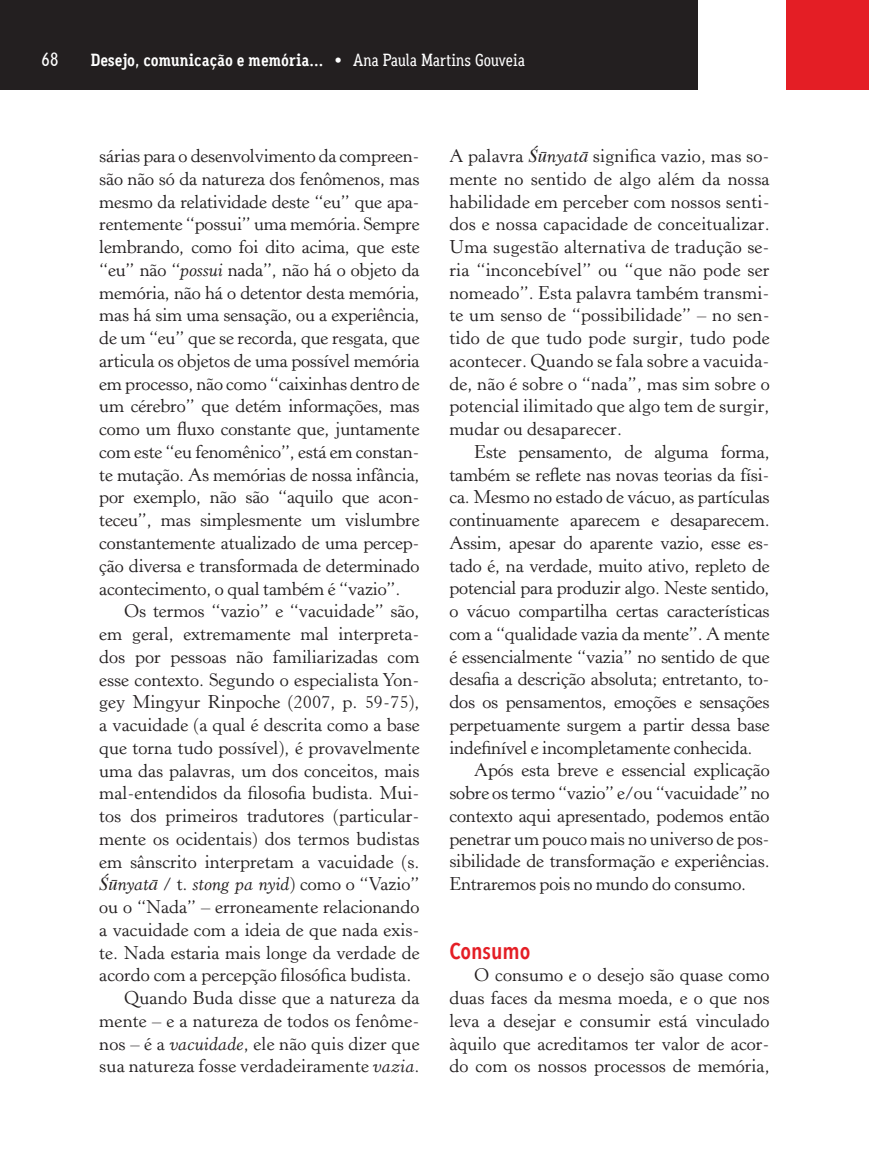
<style>
.page{position:relative;width:869px;height:1166px;background:#fff}
.page>*{position:absolute;margin:0;border:0;box-sizing:border-box;transform-origin:0 0}
.t1{font:600 22.75px "Avenir Next Condensed";color:#e41e25}
.t2{font:500 19.25px "Aaux Office";color:#fff}
.t3{font:18.38px/22.8px "Horley Old Style";letter-spacing:-.01em;color:#231f20;text-align:justify}
.t4{font:18.38px "Horley Old Style";letter-spacing:.01em;color:#231f20}
.t5{font:700 17.5px "Aaux Office";color:#fff}
.s1{font-weight:500}
.s2{font-style:italic}
.s3{font-family:"Times";font-style:italic}
</style>
<div class="page">
<div style="left:785px;top:0;width:83px;height:90px;background:#e41e25"></div>
<div style="left:0;top:0;width:697px;height:89px;background:#231f20"></div>
<p class="t2" style="left:42px;top:48px;width:19px">68</p>
<p class="t5" style="left:91px;top:49px;width:436px">Desejo, comunicação e memória... <span class="s1">• Ana Paula Martins Gouveia</span></p>
<p class="t3" style="left:99px;top:145px;width:321px">sárias para o desenvolvimento da compreen&shy;são não só da natureza dos fenômenos, mas mesmo da relatividade deste “eu” que apa&shy;rentemente “possui” uma memória. Sempre lembrando, como foi dito acima, que este “eu” não “<span class="s2">possui</span> nada”, não há o objeto da memória, não há o detentor desta memória, mas há sim uma sensação, ou a experiência, de um “eu” que se recorda, que resgata, que articula os objetos de uma possível memória em processo, não como “caixinhas dentro de um cérebro” que detém informações, mas como um fluxo constante que, juntamente com este “eu fenomênico”, está em constan&shy;te mutação. As memórias de nossa infância, por exemplo, não são “aquilo que acon&shy;teceu”, mas simplesmente um vislumbre constantemente atualizado de uma percep&shy;ção diversa e transformada de determinado acontecimento, o qual também é “vazio”.</p>
<p class="t3" style="left:124px;top:600px;width:297px">Os termos “vazio” e “vacuidade” são,</p>
<p class="t3" style="left:99px;top:623px;width:321px">em geral, extremamente mal interpreta-</p>
<p class="t3" style="left:99px;top:646px;width:321px">dos por pessoas não familiarizadas com</p>
<p class="t3" style="left:99px;top:668px;width:321px">esse contexto. Segundo o especialista Yon-</p>
<p class="t3" style="left:99px;top:691px;width:321px">gey Mingyur Rinpoche (2007, p. 59-75),</p>
<p class="t3" style="left:99px;top:714px;width:321px">a vacuidade (a qual é descrita como a base</p>
<p class="t3" style="left:99px;top:737px;width:321px">que torna tudo possível), é provavelmente</p>
<p class="t3" style="left:99px;top:759px;width:321px">uma das palavras, um dos conceitos, mais</p>
<p class="t3" style="left:99px;top:782px;width:321px">mal-entendidos da filosofia budista. Mui-</p>
<p class="t3" style="left:99px;top:805px;width:321px">tos dos primeiros tradutores (particular-</p>
<p class="t3" style="left:99px;top:828px;width:321px">mente os ocidentais) dos termos budistas</p>
<p class="t3" style="left:99px;top:850px;width:321px">em sânscrito interpretam a vacuidade (s.</p>
<p class="t3" style="left:99px;top:873px;width:321px"><span class="s3">Śū</span><span class="s2">nyat</span><span class="s3">ā</span> / t. <span class="s2">stong pa nyid</span>) como o “Vazio”</p>
<p class="t3" style="left:99px;top:896px;width:321px">ou o “Nada” – erroneamente relacionando</p>
<p class="t3" style="left:99px;top:919px;width:321px">a vacuidade com a ideia de que nada exis-</p>
<p class="t3" style="left:99px;top:941px;width:321px">te. Nada estaria mais longe da verdade de</p>
<p class="t3" style="left:99px;top:964px;width:313px">acordo com a percepção filosófica budista.</p>
<p class="t4" style="left:124px;top:987px;width:297px">Quando Buda disse que a natureza da</p>
<p class="t4" style="left:99px;top:1010px;width:321px">mente – e a natureza de todos os fenôme-</p>
<p class="t4" style="left:99px;top:1032px;width:321px">nos – é a <span class="s2">vacuidade</span>, ele não quis dizer que</p>
<p class="t4" style="left:99px;top:1055px;width:321px">sua natureza fosse verdadeiramente <span class="s2">vazia</span>.</p>
<p class="t3" style="left:449px;top:145px;width:322px">A palavra <span class="s3">Śū</span><span class="s2">nyat</span><span class="s3">ā</span> significa vazio, mas so&shy;mente no sentido de algo além da nossa habilidade em perceber com nossos senti&shy;dos e nossa capacidade de conceitualizar.<br>Uma sugestão alternativa de tradução se&shy;ria “inconcebível” ou “que não pode ser nomeado”. Esta palavra também transmi&shy;te um senso de “possibilidade” – no sen&shy;tido de que tudo pode surgir, tudo pode acontecer. Quando se fala sobre a vacuida&shy;de, não é sobre o “nada”, mas sim sobre o potencial ilimitado que algo tem de surgir, mudar ou desaparecer.</p>
<p class="t3" style="left:474px;top:441px;width:297px">Este pensamento, de alguma forma,</p>
<p class="t3" style="left:449px;top:463px;width:321px">também se reflete nas novas teorias da físi-</p>
<p class="t3" style="left:449px;top:486px;width:321px">ca. Mesmo no estado de vácuo, as partículas</p>
<p class="t3" style="left:449px;top:509px;width:321px">continuamente aparecem e desaparecem.</p>
<p class="t3" style="left:449px;top:532px;width:322px">Assim, apesar do aparente vazio, esse es-</p>
<p class="t3" style="left:449px;top:554px;width:321px">tado é, na verdade, muito ativo, repleto de</p>
<p class="t3" style="left:449px;top:577px;width:321px">potencial para produzir algo. Neste sentido,</p>
<p class="t3" style="left:449px;top:600px;width:321px">o vácuo compartilha certas características</p>
<p class="t3" style="left:449px;top:623px;width:321px">com a “qualidade vazia da mente”. A mente</p>
<p class="t3" style="left:449px;top:645px;width:321px">é essencialmente “vazia” no sentido de que</p>
<p class="t3" style="left:449px;top:668px;width:321px">desafia a descrição absoluta; entretanto, to-</p>
<p class="t3" style="left:449px;top:691px;width:321px">dos os pensamentos, emoções e sensações</p>
<p class="t3" style="left:449px;top:714px;width:321px">perpetuamente surgem a partir dessa base</p>
<p class="t3" style="left:449px;top:736px;width:304px">indefinível e incompletamente conhecida.</p>
<p class="t3" style="left:474px;top:759px;width:297px">Após esta breve e essencial explicação</p>
<p class="t3" style="left:449px;top:782px;width:321px">sobre os termo “vazio” e/ou “vacuidade” no</p>
<p class="t3" style="left:449px;top:805px;width:321px">contexto aqui apresentado, podemos então</p>
<p class="t3" style="left:449px;top:827px;width:321px">penetrar um pouco mais no universo de pos-</p>
<p class="t3" style="left:449px;top:850px;width:321px">sibilidade de transformação e experiências.</p>
<p class="t3" style="left:449px;top:873px;width:298px">Entraremos pois no mundo do consumo.</p>
<p class="t1" style="left:449px;top:937px;width:82px">Consumo</p>
<p class="t3" style="left:449px;top:964px;width:321px;text-indent:25px">O consumo e o desejo são quase como duas faces da mesma moeda, e o que nos leva a desejar e consumir está vinculado àquilo que acreditamos ter valor de acor&shy;do com os nossos processos de memória,</p>
</div>
